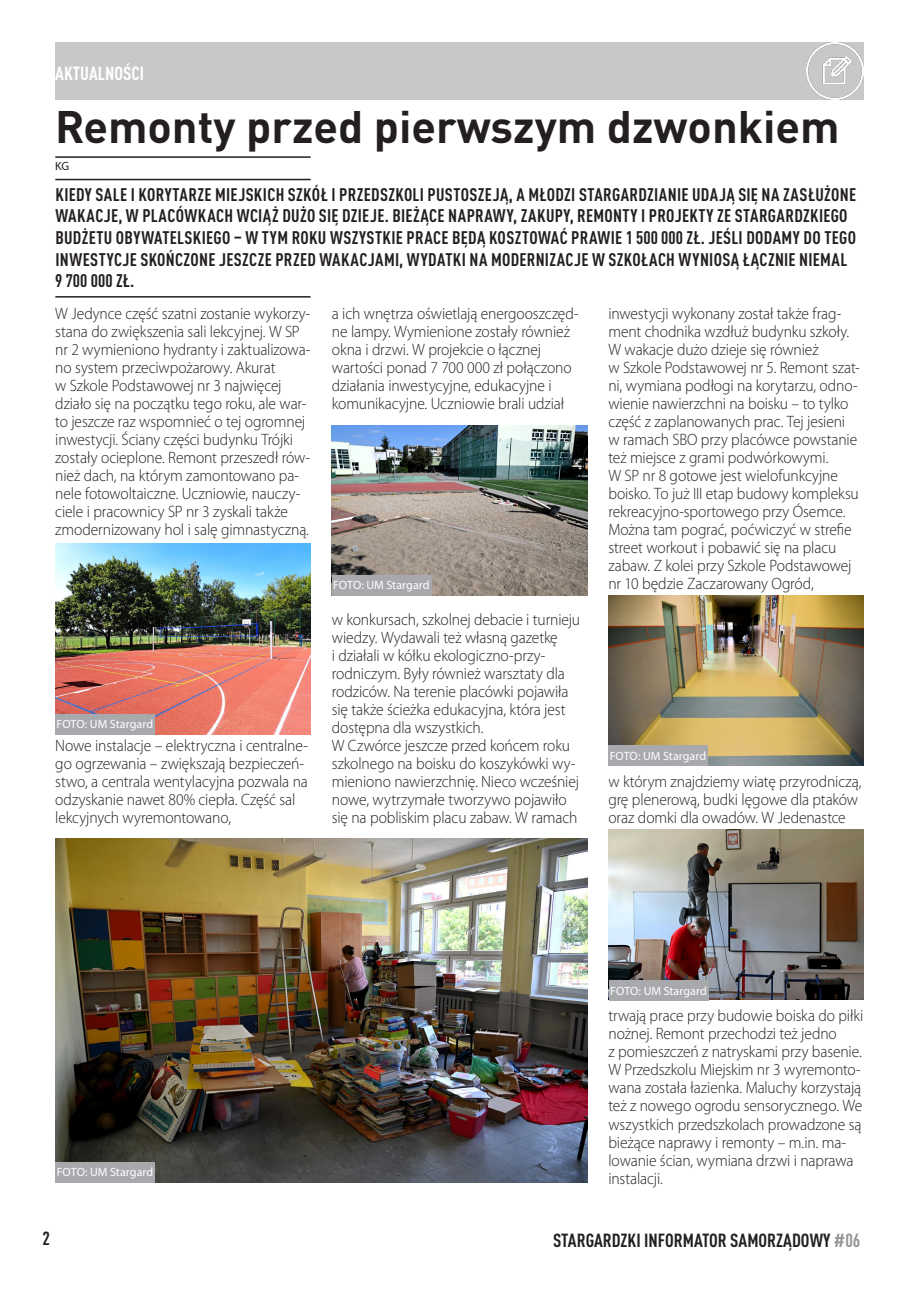
<style>
.page{position:relative;width:919px;height:1289px;background:#fff}
.page>*{position:absolute;margin:0;border:0;box-sizing:border-box;transform-origin:0 0}
.t1{font:700 45px "DIN Pro";color:#231f20}
.t2{font:700 condensed 18.75px "DIN Pro";color:#231f20}
.t3{font:700 condensed 18.75px "DIN Pro";color:#fff}
.t4{font:700 condensed 18px/21.6px "DIN Pro";letter-spacing:.015em;color:#231f20}
.t5{font:300 16.5px/18px "Myriad Pro";letter-spacing:-.005em;color:#231f20;scale:.94 1}
.t6{font:12px "Myriad Pro";letter-spacing:.005em;color:#fff}
.t7{font:12px "Myriad Pro";color:#231f20}
.s1{color:#939598}
</style>
<div class="page">
<div style="left:55px;top:43px;width:808px;height:57px;background:#c7c8ca"></div>
<hr style="left:55px;top:296px;width:255px;height:1px;background:#231f20">
<hr style="left:55px;top:179px;width:255px;height:1px;background:#231f20">
<hr style="left:55px;top:156px;width:255px;height:2px;background:#231f20">
<img style="left:806px;top:43px;width:57px;height:57px">
<img style="left:55px;top:543px;width:255px;height:191px">
<img style="left:332px;top:425px;width:255px;height:170px">
<img style="left:55px;top:838px;width:532px;height:344px">
<img style="left:608px;top:829px;width:255px;height:170px">
<img style="left:608px;top:595px;width:255px;height:171px">
<div style="left:55px;top:714px;width:100px;height:20px;background:#a8a9ad"></div>
<div style="left:332px;top:575px;width:99px;height:20px;background:#a8a9ad"></div>
<div style="left:608px;top:745px;width:100px;height:20px;background:#a8a9ad"></div>
<div style="left:609px;top:980px;width:99px;height:20px;background:#a8a9ad"></div>
<div style="left:55px;top:1162px;width:100px;height:20px;background:#a8a9ad"></div>
<p class="t3" style="left:55px;top:59px;width:90px">AKTUALNOŚCI</p>
<p class="t1" style="left:55px;top:89px;width:785px">Remonty przed pierwszym dzwonkiem</p>
<p class="t4" style="left:55px;top:182px;width:802px">KIEDY SALE I KORYTARZE MIEJSKICH SZKÓŁ I PRZEDSZKOLI PUSTOSZEJĄ, A MŁODZI STARGARDZIANIE UDAJĄ SIĘ NA ZASŁUŻONE WAKACJE, W PLACÓWKACH WCIĄŻ DUŻO SIĘ DZIEJE. BIEŻĄCE NAPRAWY, ZAKUPY, REMONTY I PROJEKTY ZE STARGARDZKIEGO BUDŻETU OBYWATELSKIEGO – W TYM ROKU WSZYSTKIE PRACE BĘDĄ KOSZTOWAĆ PRAWIE 1 500 000 ZŁ. JEŚLI DODAMY DO TEGO INWESTYCJE SKOŃCZONE JESZCZE PRZED WAKACJAMI, WYDATKI NA MODERNIZACJE W SZKOŁACH WYNIOSĄ ŁĄCZNIE NIEMAL</p>
<p class="t4" style="left:55px;top:268px;width:81px">9 700 000 ZŁ.</p>
<p class="t5" style="left:55px;top:305px;width:273px">W Jedynce część szatni zostanie wykorzy&shy;stana do zwiększenia sali lekcyjnej. W SP nr 2 wymieniono hydranty i zaktualizowa&shy;no system przeciwpożarowy. Akurat</p>
<p class="t5" style="left:55px;top:377px;width:272px">w Szkole Podstawowej nr 3 najwięcej działo się na początku tego roku, ale war&shy;to jeszcze raz wspomnieć o tej ogromnej inwestycji. Ściany części budynku Trójki zostały ocieplone. Remont przeszedł rów&shy;nież dach, na którym zamontowano pa&shy;nele fotowoltaiczne. Uczniowie, nauczy&shy;ciele i pracownicy SP nr 3 zyskali także zmodernizowany hol i salę gimnastyczną.</p>
<p class="t7" style="left:55px;top:159px;width:16px">KG</p>
<p class="t5" style="left:608px;top:305px;width:258px">inwestycji wykonany został także frag&shy;ment chodnika wzdłuż budynku szkoły.<br>W wakacje dużo dzieje się również</p>
<p class="t5" style="left:608px;top:359px;width:269px">w Szkole Podstawowej nr 5. Remont szat&shy;ni, wymiana podłogi na korytarzu, odno&shy;wienie nawierzchni na boisku – to tylko część z zaplanowanych prac. Tej jesieni w ramach SBO przy placówce powstanie też miejsce z grami podwórkowymi.</p>
<p class="t5" style="left:608px;top:467px;width:268px">W SP nr 8 gotowe jest wielofunkcyjne boisko. To już III etap budowy kompleksu rekreacyjno-sportowego przy Ósemce.<br>Można tam pograć, poćwiczyć w strefie street workout i pobawić się na placu zabaw. Z kolei przy Szkole Podstawowej nr 10 będzie Zaczarowany Ogród,</p>
<p class="t5" style="left:332px;top:305px;width:264px">a ich wnętrza oświetlają energooszczęd&shy;ne lampy. Wymienione zostały również okna i drzwi. W projekcie o łącznej wartości ponad 7 700 000 zł połączono działania inwestycyjne, edukacyjne i komunikacyjne. Uczniowie brali udział</p>
<p class="t6" style="left:333px;top:578px;width:98px">FOTO: UM Stargard</p>
<p class="t6" style="left:57px;top:716px;width:98px">FOTO: UM Stargard</p>
<p class="t5" style="left:55px;top:737px;width:270px">Nowe instalacje – elektryczna i centralne&shy;go ogrzewania – zwiększają bezpieczeń&shy;stwo, a centrala wentylacyjna pozwala na odzyskanie nawet 80% ciepła. Część sal lekcyjnych wyremontowano,</p>
<p class="t5" style="left:332px;top:611px;width:266px">w konkursach, szkolnej debacie i turnieju wiedzy. Wydawali też własną gazetkę<br>i działali w kółku ekologiczno-przy&shy;rodniczym. Były również warsztaty dla rodziców. Na terenie placówki pojawiła się także ścieżka edukacyjna, która jest dostępna dla wszystkich.</p>
<p class="t5" style="left:332px;top:737px;width:264px">W Czwórce jeszcze przed końcem roku szkolnego na boisku do koszykówki wy&shy;mieniono nawierzchnię. Nieco wcześniej nowe, wytrzymałe tworzywo pojawiło się na pobliskim placu zabaw. W ramach</p>
<p class="t6" style="left:609px;top:748px;width:98px">FOTO: UM Stargard</p>
<p class="t5" style="left:608px;top:773px;width:271px">w którym znajdziemy wiatę przyrodniczą, grę plenerową, budki lęgowe dla ptaków oraz domki dla owadów. W Jedenastce</p>
<p class="t6" style="left:57px;top:1164px;width:98px">FOTO: UM Stargard</p>
<p class="t6" style="left:610px;top:983px;width:98px">FOTO: UM Stargard</p>
<p class="t5" style="left:608px;top:1007px;width:273px">trwają prace przy budowie boiska do piłki nożnej. Remont przechodzi też jedno</p>
<p class="t5" style="left:608px;top:1043px;width:271px">z pomieszczeń z natryskami przy basenie.</p>
<p class="t5" style="left:608px;top:1061px;width:271px">W Przedszkolu Miejskim nr 3 wyremonto&shy;wana została łazienka. Maluchy korzystają też z nowego ogrodu sensorycznego. We wszystkich przedszkolach prowadzone są bieżące naprawy i remonty – m.in. ma&shy;lowanie ścian, wymiana drzwi i naprawa instalacji.</p>
<p class="t2" style="left:43px;top:1224px;width:9px">2</p>
<p class="t2" style="left:553px;top:1225px;width:309px">STARGARDZKI INFORMATOR SAMORZĄDOWY <span class="s1">#06</span></p>
</div>
